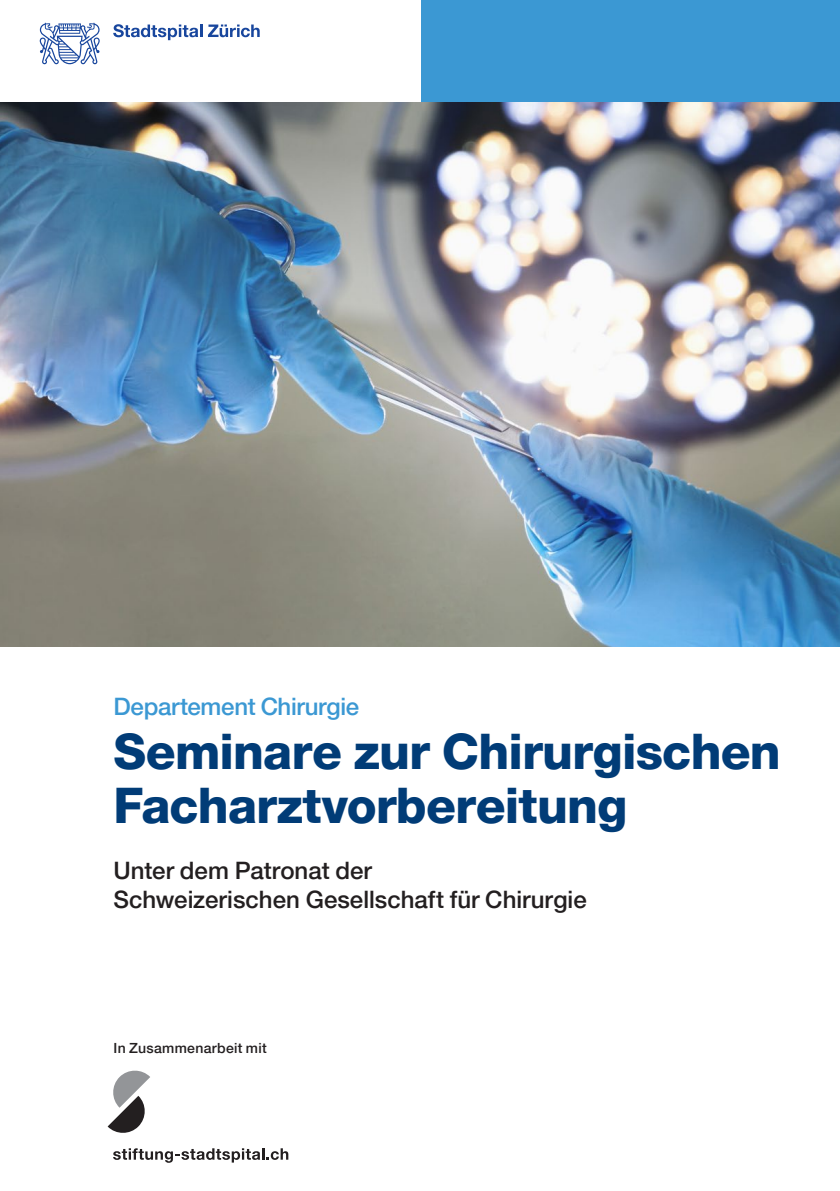
<style>
.page{position:relative;width:840px;height:1191px;background:#fff}
.page>*{position:absolute;margin:0;border:0;box-sizing:border-box;transform-origin:0 0}
.t1{font:800 49px/54px "Helvetica Neue LT Pro";letter-spacing:-.015em;color:#013c77}
.t2{font:500 24px/28.4px "Helvetica Neue LT Pro";color:#231f20}
.t3{font:500 24px "Helvetica Neue LT Pro";letter-spacing:-.015em;color:#3b98d3}
.t4{font:500 14px "Helvetica Neue LT Pro";letter-spacing:.02em;color:#231f20}
</style>
<div class="page">
<div style="left:420px;top:0;width:419px;height:102px;background:#3b98d3"></div>
<svg style="left:113px;top:24px;width:89px;height:16px"></svg>
<svg style="left:208px;top:24px;width:51px;height:13px"></svg>
<svg style="left:40px;top:23px;width:60px;height:41px"></svg>
<img style="left:0;top:102px;width:839px;height:544px">
<svg style="left:107px;top:1070px;width:43px;height:63px"></svg>
<svg style="left:113px;top:1148px;width:175px;height:14px"></svg>
<p class="t3" style="left:113px;top:691px;width:247px">Departement Chirurgie</p>
<h1 class="t1" style="left:113px;top:724px;width:668px">Seminare zur Chirurgischen<br>Facharztvorbereitung</h1>
<p class="t2" style="left:113px;top:856px;width:474px">Unter dem Patronat der<br>Schweizerischen Gesellschaft für Chirurgie</p>
<p class="t4" style="left:113px;top:1040px;width:154px">In Zusammenarbeit mit</p>
</div>
